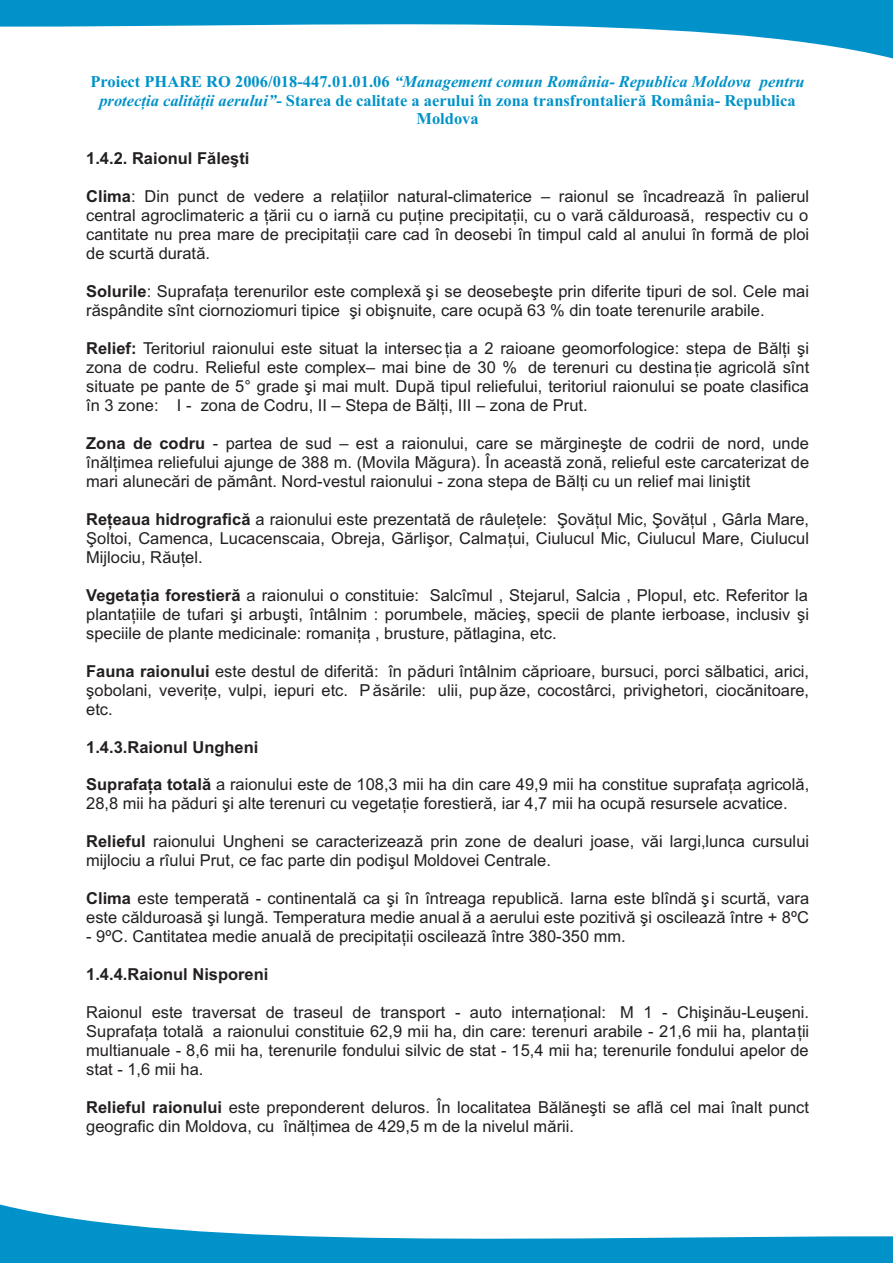
<style>
.page{position:relative;width:893px;height:1263px;background:#fff}
.page>*{position:absolute;margin:0;border:0;box-sizing:border-box;transform-origin:0 0}
.t1{font:16.5px/19px "Arial";color:#231f20;text-align:justify}
.t2{font:700 16.5px/18.9px "Times New Roman";color:#0092c8;text-align:center}
.t3{font:700 16.5px "Arial";color:#231f20}
.s1{font-style:italic}
.s2{font-weight:700}
</style>
<div class="page">
<svg style="left:0;top:0;width:893px;height:58px;fill:#0092c8"></svg>
<svg style="left:0;top:1204px;width:893px;height:59px"></svg>
<p class="t2" style="left:90px;top:73px;width:716px">Proiect PHARE RO 2006/018-447.01.01.06 <span class="s1">“Management comun România- Republica Moldova pentru protecþia calitãþii aerului”</span>- Starea de calitate a aerului în zona transfrontalierã România- Republica<br>Moldova</p>
<p class="t3" style="left:86px;top:152px;width:165px">1.4.2. Raionul Fãleºti</p>
<p class="t1" style="left:86px;top:188px;width:724px"><span class="s2">Clima</span>: Din punct de vedere a relaþiilor natural-climaterice – raionul se încadreazã în palierul central agroclimateric a þãrii cu o iarnã cu puþine precipitaþii, cu o varã cãlduroasã, respectiv cu o cantitate nu prea mare de precipitaþii care cad în deosebi în timpul cald al anului în formã de ploi de scurtã duratã.</p>
<p class="t1" style="left:86px;top:283px;width:724px"><span class="s2">Solurile</span>: Suprafaþa terenurilor este complexã ºi se deosebeºte prin diferite tipuri de sol. Cele mai rãspândite sînt ciornoziomuri tipice ºi obiºnuite, care ocupã 63 % din toate terenurile arabile.</p>
<p class="t1" style="left:86px;top:340px;width:724px"><span class="s2">Relief:</span> Teritoriul raionului este situat la intersec þia a 2 raioane geomorfologice: stepa de Bãlþi ºi zona de codru. Relieful este complex– mai bine de 30 % de terenuri cu destinaþie agricolã sînt situate pe pante de 5° grade ºi mai mult. Dupã tipul reliefului, teritoriul raionului se poate clasifica în 3 zone: I - zona de Codru, II – Stepa de Bãlþi, III – zona de Prut.</p>
<p class="t1" style="left:86px;top:435px;width:724px"><span class="s2">Zona de codru</span> - partea de sud – est a raionului, care se mãrgineºte de codrii de nord, unde înãlþimea reliefului ajunge de 388 m. (Movila Mãgura). În aceastã zonã, relieful este carcaterizat de mari alunecãri de pãmânt. Nord-vestul raionului - zona stepa de Bãlþi cu un relief mai liniºtit</p>
<p class="t1" style="left:86px;top:511px;width:724px"><span class="s2">Reþeaua hidrograficã</span> a raionului este prezentatã de râuleþele: ªovãþul Mic, ªovãþul , Gârla Mare, ªoltoi, Camenca, Lucacenscaia, Obreja, Gãrliºor, Calmaþui, Ciulucul Mic, Ciulucul Mare, Ciulucul Mijlociu, Rãuþel.</p>
<p class="t1" style="left:86px;top:587px;width:724px"><span class="s2">Vegetaþia forestierã</span> a raionului o constituie: Salcîmul , Stejarul, Salcia , Plopul, etc. Referitor la plantaþiile de tufari ºi arbuºti, întâlnim : porumbele, mãcieº, specii de plante ierboase, inclusiv ºi speciile de plante medicinale: romaniþa , brusture, pãtlagina, etc.</p>
<p class="t1" style="left:86px;top:663px;width:724px"><span class="s2">Fauna raionului</span> este destul de diferitã: în pãduri întâlnim cãprioare, bursuci, porci sãlbatici, arici, ºobolani, veveriþe, vulpi, iepuri etc. Pãsãrile: ulii, pup ãze, cocostârci, privighetori, ciocãnitoare, etc.</p>
<p class="t3" style="left:86px;top:740px;width:174px">1.4.3.Raionul Ungheni</p>
<p class="t1" style="left:86px;top:777px;width:724px"><span class="s2">Suprafaþa totalã</span> a raionului este de 108,3 mii ha din care 49,9 mii ha constitue suprafaþa agricolã,<br>28,8 mii ha pãduri ºi alte terenuri cu vegetaþie forestierã, iar 4,7 mii ha ocupã resursele acvatice.</p>
<p class="t1" style="left:86px;top:834px;width:724px"><span class="s2">Relieful</span> raionului Ungheni se caracterizeazã prin zone de dealuri joase, vãi largi,lunca cursului mijlociu a rîului Prut, ce fac parte din podiºul Moldovei Centrale.</p>
<p class="t1" style="left:86px;top:890px;width:724px"><span class="s2">Clima</span> este temperatã - continentalã ca ºi în întreaga republicã. Iarna este blîndã ºi scurtã, vara este cãlduroasã ºi lungã. Temperatura medie anual ã a aerului este pozitivã ºi oscileazã între + 8ºC</p>
<p class="t1" style="left:86px;top:928px;width:541px">- 9ºC. Cantitatea medie anualã de precipitaþii oscileazã între 380-350 mm.</p>
<p class="t3" style="left:86px;top:968px;width:184px">1.4.4.Raionul Nisporeni</p>
<p class="t1" style="left:86px;top:1004px;width:724px">Raionul este traversat de traseul de transport - auto internaþional: Ì 1 - Chiºinãu-Leuºeni.<br>Suprafaþa totalã a raionului constituie 62,9 mii ha, din care: terenuri arabile - 21,6 mii ha, plantaþii multianuale - 8,6 mii ha, terenurile fondului silvic de stat - 15,4 mii ha; terenurile fondului apelor de stat - 1,6 mii ha.</p>
<p class="t1" style="left:86px;top:1099px;width:724px"><span class="s2">Relieful raionului</span> este preponderent deluros. În localitatea Bãlãneºti se aflã cel mai înalt punct geografic din Moldova, cu înãlþimea de 429,5 m de la nivelul mãrii.</p>
</div>
